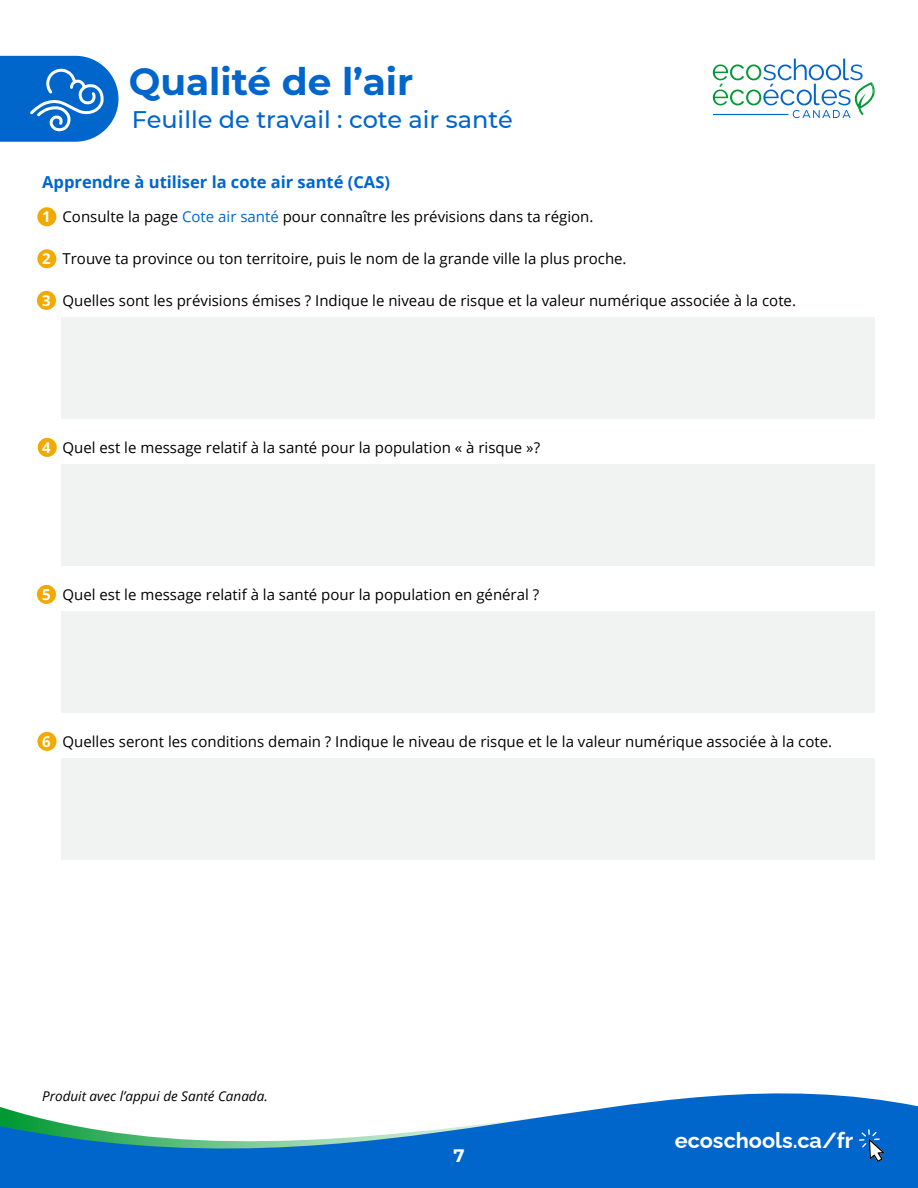
<style>
.page{position:relative;width:918px;height:1188px;background:#fff}
.page>*{position:absolute;margin:0;border:0;box-sizing:border-box;transform-origin:0 0}
.t1{font:700 37.5px "Montserrat";color:#06c}
.t2{font:500 24px "Montserrat";color:#06c}
.t3{font:700 21.9px "Raleway";color:#fff}
.t4{font:700 18px "Montserrat";color:#fff}
.t5{font:700 16.5px "Open Sans";color:#06c}
.t6{font:15px "Open Sans";color:#000}
.t7{font:italic 13.5px "Open Sans";color:#000}
.s1{font-weight:700;color:#fff}
.s2{color:#06c}
</style>
<div class="page">
<div style="left:37px;top:732px;width:19px;height:19px;background:#f2a900;border-radius:50%"></div>
<div style="left:38px;top:438px;width:19px;height:19px;background:#f2a900;border-radius:50%"></div>
<div style="left:37px;top:585px;width:19px;height:19px;background:#f2a900;border-radius:50%"></div>
<div style="left:61px;top:464px;width:814px;height:102px;background:#f1f2f2"></div>
<div style="left:61px;top:611px;width:814px;height:102px;background:#f1f2f2"></div>
<div style="left:61px;top:758px;width:814px;height:102px;background:#f1f2f2"></div>
<svg style="left:713px;top:59px;width:162px;height:59px"></svg>
<hr style="left:713px;top:114px;width:76px;height:1px;background:#06c">
<div style="left:61px;top:317px;width:814px;height:102px;background:#f1f2f2"></div>
<svg style="left:0;top:56px;width:119px;height:387px"></svg>
<svg style="left:0;top:1093px;width:918px;height:95px;fill:#06c"></svg>
<svg style="left:859px;top:1129px;width:26px;height:33px"></svg>
<h1 class="t1" style="left:129px;top:55px;width:286px">Qualité de l’air</h1>
<h2 class="t2" style="left:132px;top:102px;width:382px">Feuille de travail : cote air santé</h2>
<p class="t5" style="left:42px;top:171px;width:349px">Apprendre à utiliser la cote air santé (CAS)</p>
<p class="t6" style="left:42px;top:206px;width:553px"><span class="s1">1</span> Consulte la page <span class="s2">Cote air santé</span> pour connaître les prévisions dans ta région.</p>
<p class="t6" style="left:42px;top:248px;width:586px"><span class="s1">2</span> Trouve ta province ou ton territoire, puis le nom de la grande ville la plus proche.</p>
<p class="t6" style="left:42px;top:290px;width:755px"><span class="s1">3</span> Quelles sont les prévisions émises ? Indique le niveau de risque et la valeur numérique associée à la cote.</p>
<p class="t6" style="left:42px;top:437px;width:499px"><span class="s1">4</span> Quel est le message relatif à la santé pour la population « à risque »?</p>
<p class="t6" style="left:42px;top:584px;width:498px"><span class="s1">5</span> Quel est le message relatif à la santé pour la population en général ?</p>
<p class="t6" style="left:42px;top:731px;width:791px"><span class="s1">6</span> Quelles seront les conditions demain ? Indique le niveau de risque et le la valeur numérique associée à la cote.</p>
<p class="t7" style="left:42px;top:1087px;width:227px">Produit avec l’appui de Santé Canada.</p>
<p class="t4" style="left:453px;top:1142px;width:13px">7</p>
<h3 class="t3" style="left:675px;top:1123px;width:180px">ecoschools.ca/fr</h3>
</div>
